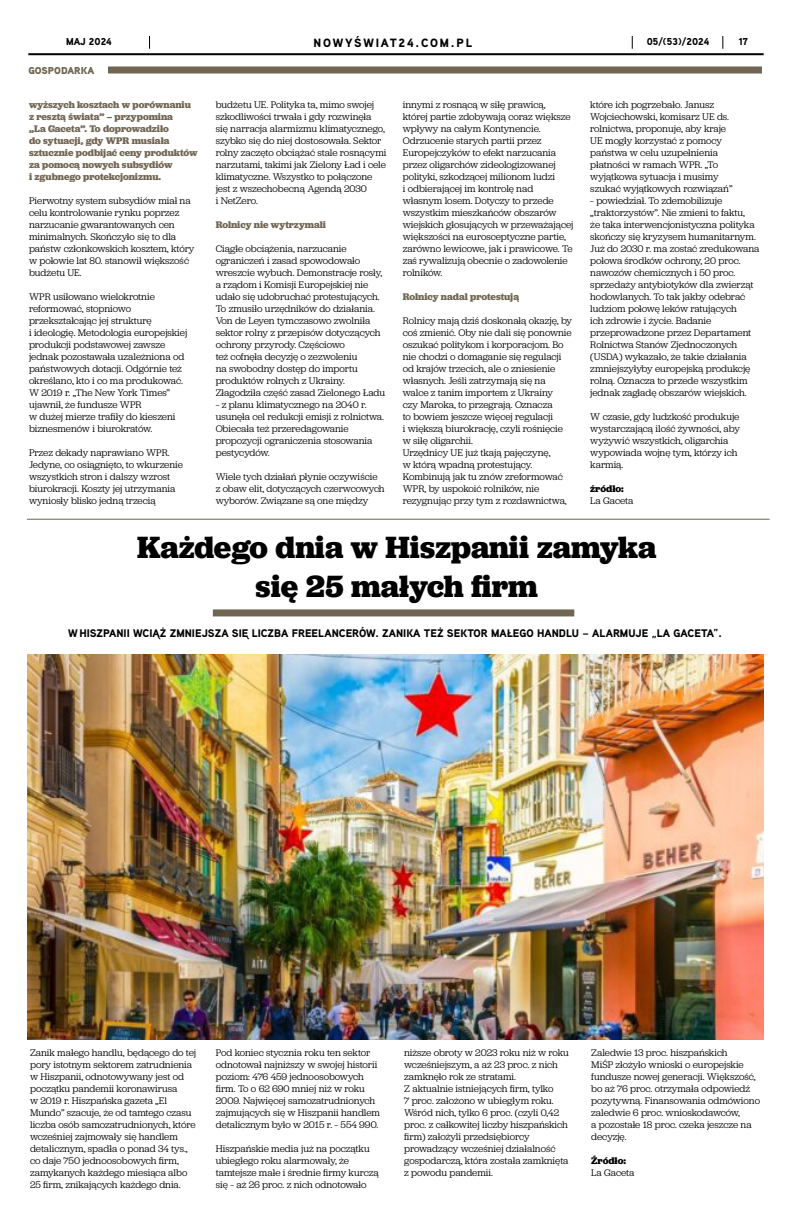
<style>
.page{position:relative;width:792px;height:1224px;background:#fff}
.page>*{position:absolute;margin:0;border:0;box-sizing:border-box;transform-origin:0 0}
.t1{font:700 32px/39px "Jubilat";color:#000;text-align:center}
.t2{font:900 12px "Aaux Next";letter-spacing:.15em;color:#000}
.t3{font:900 11px "Aaux Next";color:#000}
.t4{font:10px/12px "Jubilat";letter-spacing:-.005em;color:#000}
.t5{font:700 10px/12px "Jubilat";letter-spacing:-.005em;color:#706552}
.t6{font:900 10px "Aaux Next";color:#000}
.t7{font:700 10px "Jubilat";color:#000}
.t8{font:900 10px "Aaux Next";color:#706552}
</style>
<div class="page">
<hr style="left:28px;top:53px;width:736px;height:2px;background:#000">
<svg style="left:722px;top:36px;width:1px;height:13px"></svg>
<svg style="left:149px;top:36px;width:1px;height:13px"></svg>
<svg style="left:632px;top:36px;width:1px;height:13px"></svg>
<div style="left:78px;top:66px;width:684px;height:7px;background:#706552"></div>
<div style="left:28px;top:64px;width:80px;height:14px;background:#fff"></div>
<div style="left:213px;top:609px;width:361px;height:7px;background:#706552"></div>
<img style="left:27px;top:654px;width:736px;height:386px">
<hr style="left:27px;top:519px;width:743px;height:1px;background:#706552">
<p class="t6" style="left:66px;top:34px;width:47px">MAJ 2024</p>
<p class="t2" style="left:314px;top:34px;width:160px">NOWYŚWIAT24.COM.PL</p>
<p class="t6" style="left:647px;top:34px;width:64px">05/(53)/2024</p>
<p class="t6" style="left:739px;top:34px;width:11px">17</p>
<p class="t8" style="left:28px;top:64px;width:67px">GOSPODARKA</p>
<p class="t5" style="left:29px;top:99px;width:170px">wyższych kosztach w porównaniu z resztą świata” – przypomina<br>„La Gaceta”. To doprowadziło<br>do sytuacji, gdy WPR musiała sztucznie podbijać ceny produktów za pomocą nowych subsydiów<br>i zgubnego protekcjonizmu.</p>
<p class="t4" style="left:29px;top:194px;width:167px">Pierwotny system subsydiów miał na celu kontrolowanie rynku poprzez narzucanie gwarantowanych cen minimalnych. Skończyło się to dla państw członkowskich kosztem, który w połowie lat 80. stanowił większość budżetu UE.</p>
<p class="t4" style="left:29px;top:290px;width:160px">WPR usiłowano wielokrotnie reformować, stopniowo przekształcając jej strukturę<br>i ideologię. Metodologia europejskiej produkcji podstawowej zawsze jednak pozostawała uzależniona od państwowych dotacji. Odgórnie też określano, kto i co ma produkować.<br>W 2019 r. „The New York Times” ujawnił, że fundusze WPR<br>w dużej mierze trafiły do kieszeni biznesmenów i biurokratów.</p>
<p class="t4" style="left:29px;top:446px;width:155px">Przez dekady naprawiano WPR.<br>Jedyne, co osiągnięto, to wkurzenie wszystkich stron i dalszy wzrost biurokracji. Koszty jej utrzymania wyniosły blisko jedną trzecią</p>
<p class="t4" style="left:216px;top:98px;width:172px">budżetu UE. Polityka ta, mimo swojej szkodliwości trwała i gdy rozwinęła<br>się narracja alarmizmu klimatycznego, szybko się do niej dostosowała. Sektor rolny zaczęto obciążać stale rosnącymi narzutami, takimi jak Zielony Ład i cele klimatyczne. Wszystko to połączone jest z wszechobecną Agendą 2030<br>i NetZero.</p>
<p class="t5" style="left:216px;top:219px;width:112px">Rolnicy nie wytrzymali</p>
<p class="t4" style="left:216px;top:242px;width:171px">Ciągłe obciążenia, narzucanie ograniczeń i zasad spowodowało wreszcie wybuch. Demonstracje rosły, a rządom i Komisji Europejskiej nie udało się udobruchać protestujących.<br>To zmusiło urzędników do działania.<br>Von de Leyen tymczasowo zwolniła sektor rolny z przepisów dotyczących ochrony przyrody. Częściowo<br>też cofnęła decyzję o zezwoleniu<br>na swobodny dostęp do importu produktów rolnych z Ukrainy.<br>Złagodziła część zasad Zielonego Ładu</p>
<p class="t4" style="left:216px;top:398px;width:170px">– z planu klimatycznego na 2040 r. usunęła cel redukcji emisji z rolnictwa.<br>Obiecała też przeredagowanie propozycji ograniczenia stosowania pestycydów.</p>
<p class="t4" style="left:216px;top:470px;width:171px">Wiele tych działań płynie oczywiście z obaw elit, dotyczących czerwcowych wyborów. Związane są one między</p>
<p class="t4" style="left:403px;top:98px;width:172px">innymi z rosnącą w siłę prawicą,<br>której partie zdobywają coraz większe wpływy na całym Kontynencie.<br>Odrzucenie starych partii przez Europejczyków to efekt narzucania przez oligarchów zideologizowanej polityki, szkodzącej milionom ludzi<br>i odbierającej im kontrolę nad własnym losem. Dotyczy to przede wszystkim mieszkańców obszarów wiejskich głosujących w przeważającej większości na eurosceptyczne partie, zarówno lewicowe, jak i prawicowe. Te zaś rywalizują obecnie o zadowolenie rolników.</p>
<p class="t5" style="left:403px;top:291px;width:118px">Rolnicy nadal protestują</p>
<p class="t4" style="left:403px;top:314px;width:171px">Rolnicy mają dziś doskonałą okazję, by coś zmienić. Oby nie dali się ponownie oszukać politykom i korporacjom. Bo nie chodzi o domaganie się regulacji od krajów trzecich, ale o zniesienie własnych. Jeśli zatrzymają się na walce z tanim importem z Ukrainy<br>czy Maroka, to przegrają. Oznacza<br>to bowiem jeszcze więcej regulacji<br>i większą biurokrację, czyli rośnięcie w siłę oligarchii.<br>Urzędnicy UE już tkają pajęczynę,<br>w którą wpadną protestujący.<br>Kombinują jak tu znów zreformować WPR, by uspokoić rolników, nie rezygnując przy tym z rozdawnictwa,</p>
<p class="t4" style="left:590px;top:98px;width:144px">które ich pogrzebało. Janusz<br>Wojciechowski, komisarz UE ds. rolnictwa, proponuje, aby kraje<br>UE mogły korzystać z pomocy państwa w celu uzupełnienia płatności w ramach WPR. „To wyjątkowa sytuacja i musimy szukać wyjątkowych rozwiązań”</p>
<p class="t4" style="left:590px;top:194px;width:171px">– powiedział. To zdemobilizuje „traktorzystów”. Nie zmieni to faktu,<br>że taka interwencjonistyczna polityka skończy się kryzysem humanitarnym.<br>Już do 2030 r. ma zostać zredukowana połowa środków ochrony, 20 proc. nawozów chemicznych i 50 proc. sprzedaży antybiotyków dla zwierząt hodowlanych. To tak jakby odebrać ludziom połowę leków ratujących<br>ich zdrowie i życie. Badanie przeprowadzone przez Departament Rolnictwa Stanów Zjednoczonych (USDA) wykazało, że takie działania zmniejszyłyby europejską produkcję rolną. Oznacza to przede wszystkim jednak zagładę obszarów wiejskich.</p>
<p class="t4" style="left:590px;top:410px;width:151px">W czasie, gdy ludzkość produkuje wystarczającą ilość żywności, aby wyżywić wszystkich, oligarchia wypowiada wojnę tym, którzy ich karmią.</p>
<p class="t7" style="left:590px;top:482px;width:35px">źródło:</p>
<p class="t4" style="left:590px;top:494px;width:45px">La Gaceta</p>
<h1 class="t1" style="left:137px;top:527px;width:521px">Każdego dnia w Hiszpanii zamyka się 25 małych firm</h1>
<p class="t3" style="left:68px;top:625px;width:655px">W HISZPANII WCIĄŻ ZMNIEJSZA SIĘ LICZBA FREELANCERÓW. ZANIKA TEŻ SEKTOR MAŁEGO HANDLU – ALARMUJE „LA GACETA”.</p>
<p class="t4" style="left:30px;top:1046px;width:168px">Zanik małego handlu, będącego do tej pory istotnym sektorem zatrudnienia w Hiszpanii, odnotowywany jest od początku pandemii koronawirusa<br>w 2019 r. Hiszpańska gazeta „El Mundo” szacuje, że od tamtego czasu liczba osób samozatrudnionych, które wcześniej zajmowały się handlem detalicznym, spadła o ponad 34 tys., co daje 750 jednoosobowych firm, zamykanych każdego miesiąca albo 25 firm, znikających każdego dnia.</p>
<p class="t4" style="left:216px;top:1046px;width:166px">Pod koniec stycznia roku ten sektor odnotował najniższy w swojej historii poziom: 476 459 jednoosobowych firm. To o 62 690 mniej niż w roku 2009. Najwięcej samozatrudnionych zajmujących się w Hiszpanii handlem detalicznym było w 2015 r. – 554 990.</p>
<p class="t4" style="left:216px;top:1142px;width:164px">Hiszpańskie media już na początku ubiegłego roku alarmowały, że tamtejsze małe i średnie firmy kurczą się – aż 26 proc. z nich odnotowało</p>
<p class="t4" style="left:404px;top:1046px;width:166px">niższe obroty w 2023 roku niż w roku wcześniejszym, a aż 23 proc. z nich zamknęło rok ze stratami.<br>Z aktualnie istniejących firm, tylko<br>7 proc. założono w ubiegłym roku.<br>Wśród nich, tylko 6 proc. (czyli 0,42 proc. z całkowitej liczby hiszpańskich firm) założyli przedsiębiorcy prowadzący wcześniej działalność gospodarczą, która została zamknięta z powodu pandemii.</p>
<p class="t4" style="left:591px;top:1046px;width:170px">Zaledwie 13 proc. hiszpańskich<br>MiŚP złożyło wnioski o europejskie fundusze nowej generacji. Większość, bo aż 76 proc. otrzymała odpowiedź pozytywną. Finansowania odmówiono zaledwie 6 proc. wnioskodawców,<br>a pozostałe 18 proc. czeka jeszcze na decyzję.</p>
<p class="t7" style="left:591px;top:1154px;width:36px">Źródło:</p>
<p class="t4" style="left:591px;top:1166px;width:45px">La Gaceta</p>
</div>
